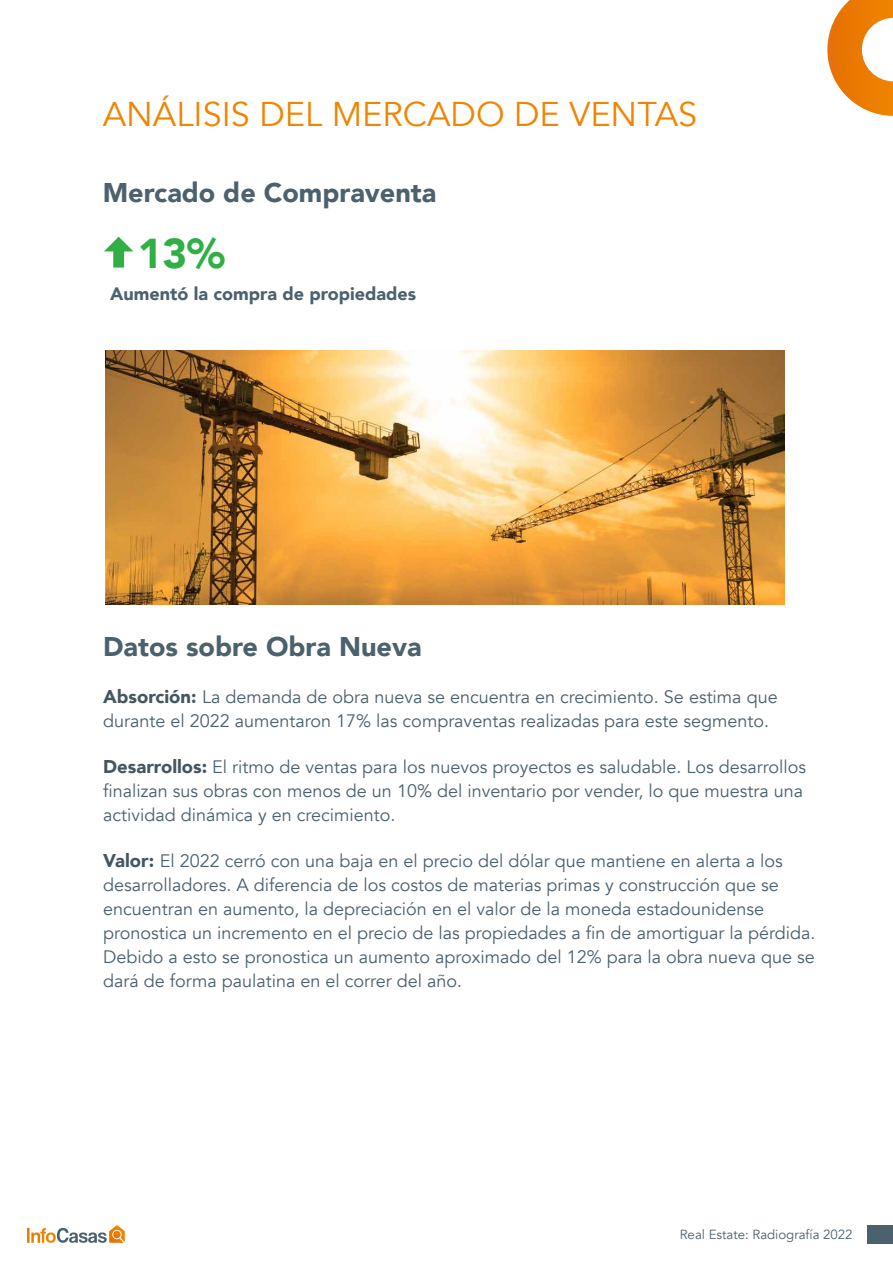
<style>
.page{position:relative;width:893px;height:1263px;background:#fff}
.page>*{position:absolute;margin:0;border:0;box-sizing:border-box;transform-origin:0 0}
.t1{font:900 41.7px "Avenir";color:#2faf44}
.t2{font:34.35px "Avenir";color:#ef8500}
.t3{font:900 27px "Avenir";color:#4b616d}
.t4{font:18px/24px "Avenir";color:#4b616d}
.t5{font:900 18px "Avenir";color:#4b616d}
.t6{font:13.2px "Avenir";color:#4b616d}
.s1{font-weight:900;font-size:18.45px;color:#435662}
</style>
<div class="page">
<svg style="left:827px;top:0;width:66px;height:116px"></svg>
<svg style="left:27px;top:1228px;width:3px;height:15px"></svg>
<svg style="left:31px;top:1225px;width:94px;height:18px"></svg>
<div style="left:867px;top:1224px;width:26px;height:19px;background:#4b616d"></div>
<svg style="left:104px;top:237px;width:29px;height:31px"></svg>
<img style="left:106px;top:351px;width:679px;height:253px">
<h2 class="t2" style="left:103px;top:94px;width:596px">ANÁLISIS DEL MERCADO DE VENTAS</h2>
<h3 class="t3" style="left:103px;top:169px;width:335px">Mercado de Compraventa</h3>
<h1 class="t1" style="left:138px;top:217px;width:89px">13%</h1>
<p class="t5" style="left:110px;top:278px;width:307px">Aumentó la compra de propiedades</p>
<h3 class="t3" style="left:103px;top:623px;width:320px">Datos sobre Obra Nueva</h3>
<p class="t4" style="left:103px;top:685px;width:676px"><span class="s1">Absorción:</span> La demanda de obra nueva se encuentra en crecimiento. Se estima que durante el 2022 aumentaron 17% las compraventas realizadas para este segmento.</p>
<p class="t4" style="left:103px;top:755px;width:704px"><span class="s1">Desarrollos:</span> El ritmo de ventas para los nuevos proyectos es saludable. Los desarrollos finalizan sus obras con menos de un 10% del inventario por vender, lo que muestra una actividad dinámica y en crecimiento.</p>
<p class="t4" style="left:103px;top:849px;width:714px"><span class="s1">Valor:</span> El 2022 cerró con una baja en el precio del dólar que mantiene en alerta a los desarrolladores. A diferencia de los costos de materias primas y construcción que se encuentran en aumento, la depreciación en el valor de la moneda estadounidense pronostica un incremento en el precio de las propiedades a fin de amortiguar la pérdida.<br>Debido a esto se pronostica un aumento aproximado del 12% para la obra nueva que se dará de forma paulatina en el correr del año.</p>
<p class="t6" style="left:680px;top:1226px;width:174px">Real Estate: Radiografía 2022</p>
</div>
